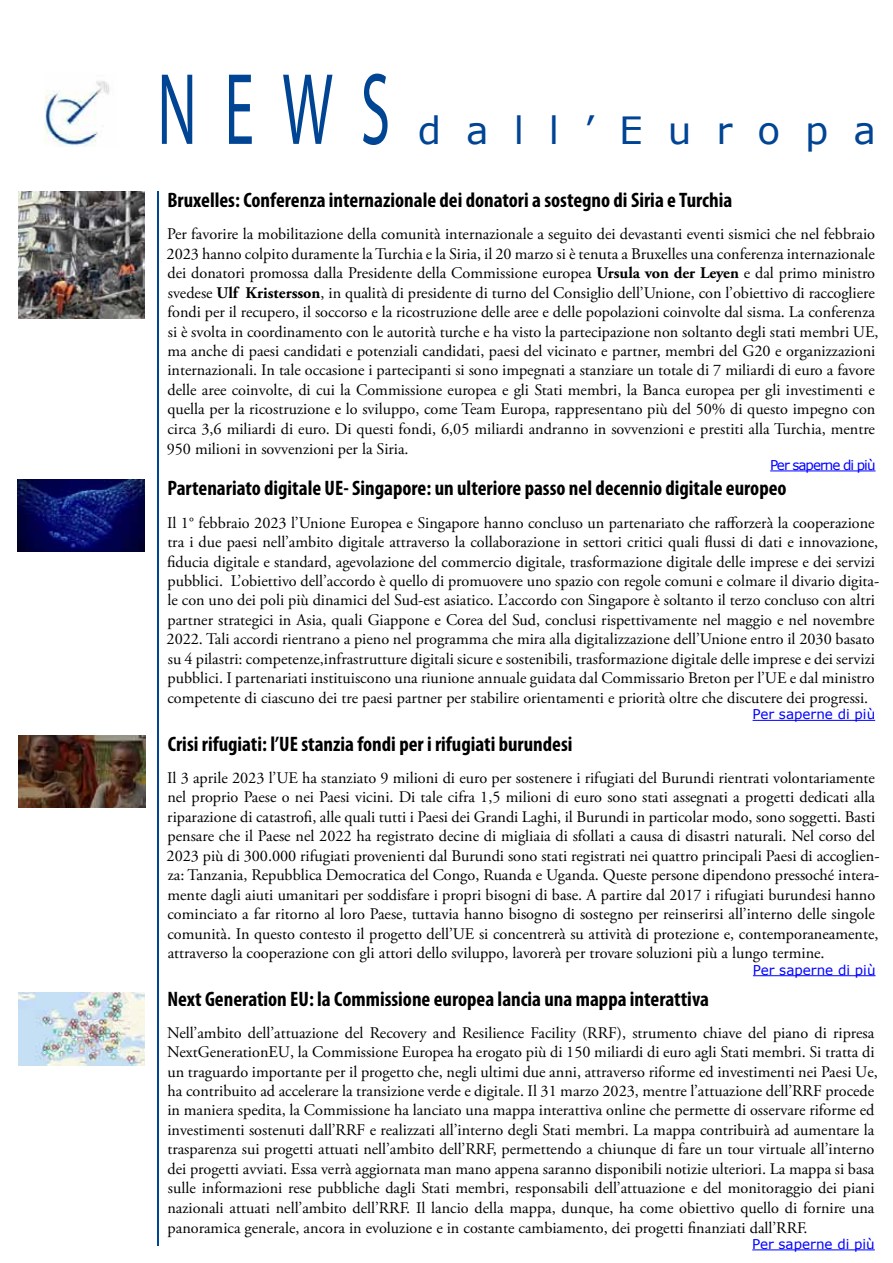
<style>
.page{position:relative;width:893px;height:1263px;background:#fff}
.page>*{position:absolute;margin:0;border:0;box-sizing:border-box;transform-origin:0 0}
.t1{font:102.6px "Myriad Pro";color:#004494;scale:.58 1}
.t2{font:37.5px "Verdana";letter-spacing:.665em;color:#004494}
.t3{font:700 condensed 21px "Myriad Pro";color:#000}
.t4{font:16.2px/19.5px "Adobe Garamond Pro";color:#000}
.t5{font:13.5px "Verdana";color:#00f}
.t6{font:13.5px "Verdana";letter-spacing:-.075em;color:#00f}
.s1{font-weight:700}
.s2{font-size:16.5px}
</style>
<div class="page">
<hr style="left:157px;top:191px;width:1px;height:1055px;background:#004494">
<img style="left:44px;top:81px;width:66px;height:65px">
<hr style="left:770px;top:470px;width:105px;height:1px;background:#00f">
<img style="left:18px;top:192px;width:127px;height:127px">
<hr style="left:753px;top:720px;width:122px;height:1px;background:#00f">
<img style="left:18px;top:480px;width:127px;height:71px">
<hr style="left:752px;top:1249px;width:123px;height:1px;background:#00f">
<img style="left:18px;top:992px;width:127px;height:74px">
<hr style="left:753px;top:975px;width:122px;height:1px;background:#00f">
<img style="left:19px;top:735px;width:127px;height:72px">
<h1 class="t1" style="left:157px;top:46px;width:403px">NEWS</h1>
<h2 class="t2" style="left:418px;top:104px;width:459px">dall’Europa</h2>
<p class="t3" style="left:167px;top:187px;width:566px">Bruxelles: Conferenza internazionale dei donatori a sostegno di Siria e Turchia</p>
<p class="t4" style="left:167px;top:225px;width:713px">Per favorire la mobilitazione della comunità internazionale a seguito dei devastanti eventi sismici che nel febbraio 2023 hanno colpito duramente la Turchia e la Siria, il 20 marzo si è tenuta a Bruxelles una conferenza internazionale dei donatori promossa dalla Presidente della Commissione europea <span class="s1">Ursula von der Leyen</span> e dal primo ministro svedese <span class="s1">Ulf Kristersson</span>, in qualità di presidente di turno del Consiglio dell’Unione, con l’obiettivo di raccogliere fondi per il recupero, il soccorso e la ricostruzione delle aree e delle popolazioni coinvolte dal sisma. La conferenza si è svolta in coordinamento con le autorità turche e ha visto la partecipazione non soltanto degli stati membri UE, ma anche di paesi candidati e potenziali candidati, paesi del vicinato e partner, membri del G20 e organizzazioni internazionali. In tale occasione i partecipanti si sono impegnati a stanziare un totale di 7 miliardi di euro a favore delle aree coinvolte, di cui la Commissione europea e gli Stati membri, la Banca europea per gli investimenti e quella per la ricostruzione e lo sviluppo, come Team Europa, rappresentano più del 50% di questo impegno con circa 3,6 miliardi di euro. Di questi fondi, 6,05 miliardi andranno in sovvenzioni e prestiti alla Turchia, mentre 950 milioni in sovvenzioni per la Siria.</p>
<p class="t6" style="left:770px;top:455px;width:107px">Per saperne di più</p>
<p class="t3" style="left:167px;top:475px;width:621px">Partenariato digitale UE- Singapore: un ulteriore passo nel decennio digitale europeo</p>
<p class="t4" style="left:167px;top:513px;width:714px">Il 1° febbraio 2023 l’Unione Europea e Singapore hanno concluso un partenariato che rafforzerà la cooperazione tra i due paesi nell’ambito digitale attraverso la collaborazione in settori critici quali flussi di dati e innovazione, fiducia digitale e standard, agevolazione del commercio digitale, trasformazione digitale delle imprese e dei servizi pubblici. L’obiettivo dell’accordo è quello di promuovere uno spazio con regole comuni e colmare il divario digita&shy;le con uno dei poli più dinamici del Sud-est asiatico. L’accordo con Singapore è soltanto il terzo concluso con altri partner strategici in Asia, quali Giappone e Corea del Sud, conclusi rispettivamente nel maggio e nel novembre 2022. Tali accordi rientrano a pieno nel programma che mira alla digitalizzazione dell’Unione entro il 2030 basato su 4 pilastri: competenze,infrastrutture digitali sicure e sostenibili, trasformazione digitale delle imprese e dei servizi pubblici. I partenariati instituiscono una riunione annuale guidata dal Commissario Breton per l’UE e dal ministro competente di ciascuno dei tre paesi partner per stabilire orientamenti e priorità oltre che discutere dei progressi.</p>
<p class="t5" style="left:753px;top:705px;width:124px">Per saperne di più</p>
<p class="t3" style="left:168px;top:731px;width:406px">Crisi rifugiati: l’UE stanzia fondi per i rifugiati burundesi</p>
<p class="t4" style="left:167px;top:769px;width:714px">Il 3 aprile 2023 l’UE ha stanziato 9 milioni di euro per sostenere i rifugiati del Burundi rientrati volontariamente nel proprio Paese o nei Paesi vicini. Di tale cifra 1,5 milioni di euro sono stati assegnati a progetti dedicati alla riparazione di catastrofi, alle quali tutti i Paesi dei Grandi Laghi, il Burundi in particolar modo, sono soggetti. Basti pensare che il Paese nel 2022 ha registrato decine di migliaia di sfollati a causa di disastri naturali. Nel corso del 2023 più di 300.000 rifugiati provenienti dal Burundi sono stati registrati nei quattro principali Paesi di accoglien&shy;za: Tanzania, Repubblica Democratica del Congo, Ruanda e Uganda. Queste persone dipendono pressoché intera&shy;mente dagli aiuti umanitari per soddisfare i propri bisogni di base. A partire dal 2017 i rifugiati burundesi hanno cominciato a far ritorno al loro Paese, tuttavia hanno bisogno di sostegno per reinserirsi all’interno delle singole comunità. In questo contesto il progetto dell’UE si concentrerà su attività di protezione e, contemporaneamente, attraverso la cooperazione con gli attori dello sviluppo, lavorerà per trovare soluzioni più a lungo termine<span class="s2">.</span></p>
<p class="t5" style="left:753px;top:960px;width:124px">Per saperne di più</p>
<p class="t3" style="left:167px;top:985px;width:543px">Next Generation EU: la Commissione europea lancia una mappa interattiva</p>
<p class="t4" style="left:167px;top:1023px;width:712px">Nell’ambito dell’attuazione del Recovery and Resilience Facility (RRF), strumento chiave del piano di ripresa NextGenerationEU, la Commissione Europea ha erogato più di 150 miliardi di euro agli Stati membri. Si tratta di un traguardo importante per il progetto che, negli ultimi due anni, attraverso riforme ed investimenti nei Paesi Ue, ha contribuito ad accelerare la transizione verde e digitale. Il 31 marzo 2023, mentre l’attuazione dell’RRF procede in maniera spedita, la Commissione ha lanciato una mappa interattiva online che permette di osservare riforme ed investimenti sostenuti dall’RRF e realizzati all’interno degli Stati membri. La mappa contribuirà ad aumentare la trasparenza sui progetti attuati nell’ambito dell’RRF, permettendo a chiunque di fare un tour virtuale all’interno dei progetti avviati. Essa verrà aggiornata man mano appena saranno disponibili notizie ulteriori. La mappa si basa sulle informazioni rese pubbliche dagli Stati membri, responsabili dell’attuazione e del monitoraggio dei piani nazionali attuati nell’ambito dell’RRF. Il lancio della mappa, dunque, ha come obiettivo quello di fornire una panoramica generale, ancora in evoluzione e in costante cambiamento, dei progetti finanziati dall’RRF.</p>
<p class="t5" style="left:752px;top:1234px;width:124px">Per saperne di più</p>
</div>
